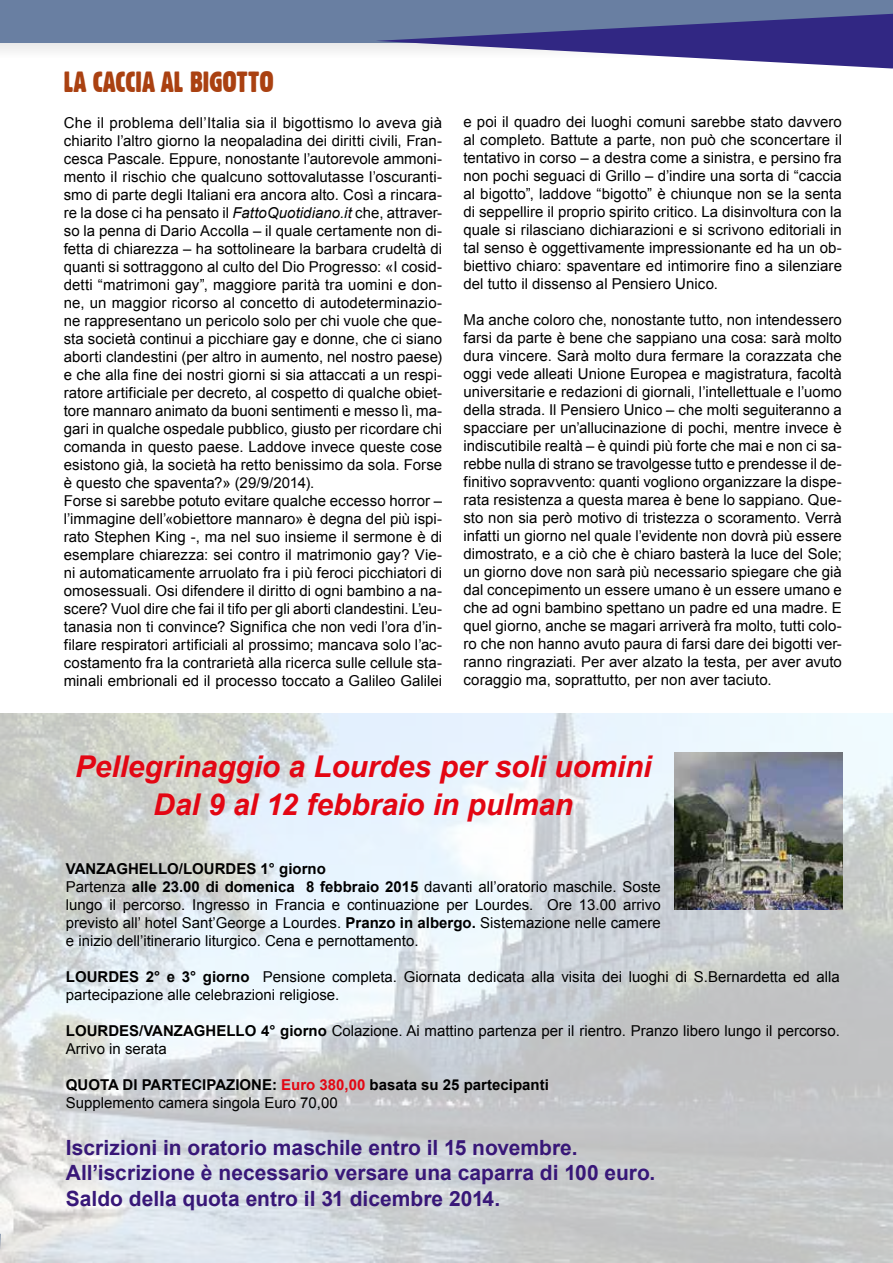
<style>
.page{position:relative;width:893px;height:1263px;background:#fff}
.page>*{position:absolute;margin:0;border:0;box-sizing:border-box;transform-origin:0 0}
.t1{font:italic 700 30px/38px "Arial";letter-spacing:-.005em;color:#e30613;text-align:center}
.t2{font:28.5px "Gothic 821 Condensed BT";color:#aa4111}
.t3{font:700 21px/25.3px "Arial";color:#381778}
.t4{font:15px/18px "Arial";color:#000}
.t5{font:700 15px "Arial";color:#000}
.s1{font-style:italic}
.s2{font-weight:700}
.s3{font-weight:700;color:#e30613}
</style>
<div class="page">
<div style="left:0;top:0;width:893px;height:61px;background:#f5f5f5"></div>
<div style="left:0;top:0;width:893px;height:43px;background:#697fa2"></div>
<img style="left:1px;top:713px;width:892px;height:550px">
<img style="left:675px;top:752px;width:167px;height:157px">
<svg style="left:376px;top:14px;width:517px;height:55px"></svg>
<h2 class="t2" style="left:64px;top:64px;width:212px">LA CACCIA AL BIGOTTO</h2>
<p class="t4" style="left:64px;top:114px;width:380px">Che il problema dell’Italia sia il bigottismo lo aveva già chiarito l’altro giorno la neopaladina dei diritti civili, Fran&shy;cesca Pascale. Eppure, nonostante l’autorevole ammoni&shy;mento il rischio che qualcuno sottovalutasse l’oscuranti&shy;smo di parte degli Italiani era ancora alto. Così a rincara&shy;re la dose ci ha pensato il <span class="s1">FattoQuotidiano.it</span> che, attraver&shy;so la penna di Dario Accolla – il quale certamente non di&shy;fetta di chiarezza – ha sottolineare la barbara crudeltà di quanti si sottraggono al culto del Dio Progresso: «I cosid&shy;detti “matrimoni gay”, maggiore parità tra uomini e don&shy;ne, un maggior ricorso al concetto di autodeterminazio&shy;ne rappresentano un pericolo solo per chi vuole che que&shy;sta società continui a picchiare gay e donne, che ci siano aborti clandestini (per altro in aumento, nel nostro paese) e che alla fine dei nostri giorni si sia attaccati a un respi&shy;ratore artificiale per decreto, al cospetto di qualche obiet&shy;tore mannaro animato da buoni sentimenti e messo lì, ma&shy;gari in qualche ospedale pubblico, giusto per ricordare chi comanda in questo paese. Laddove invece queste cose esistono già, la società ha retto benissimo da sola. Forse è questo che spaventa?» (29/9/2014).<br>Forse si sarebbe potuto evitare qualche eccesso horror – l’immagine dell’«obiettore mannaro» è degna del più ispi&shy;rato Stephen King -, ma nel suo insieme il sermone è di esemplare chiarezza: sei contro il matrimonio gay? Vie&shy;ni automaticamente arruolato fra i più feroci picchiatori di omosessuali. Osi difendere il diritto di ogni bambino a na&shy;scere? Vuol dire che fai il tifo per gli aborti clandestini. L’eu&shy;tanasia non ti convince? Significa che non vedi l’ora d’in&shy;filare respiratori artificiali al prossimo; mancava solo l’ac&shy;costamento fra la contrarietà alla ricerca sulle cellule sta&shy;minali embrionali ed il processo toccato a Galileo Galilei</p>
<p class="t4" style="left:463px;top:113px;width:380px;text-align:justify">e poi il quadro dei luoghi comuni sarebbe stato davvero al completo. Battute a parte, non può che sconcertare il tentativo in corso – a destra come a sinistra, e persino fra non pochi seguaci di Grillo – d’indire una sorta di “caccia al bigotto”, laddove “bigotto” è chiunque non se la senta di seppellire il proprio spirito critico. La disinvoltura con la quale si rilasciano dichiarazioni e si scrivono editoriali in tal senso è oggettivamente impressionante ed ha un ob&shy;biettivo chiaro: spaventare ed intimorire fino a silenziare del tutto il dissenso al Pensiero Unico.</p>
<p class="t4" style="left:463px;top:311px;width:380px;text-align:justify">Ma anche coloro che, nonostante tutto, non intendessero farsi da parte è bene che sappiano una cosa: sarà molto dura vincere. Sarà molto dura fermare la corazzata che oggi vede alleati Unione Europea e magistratura, facoltà universitarie e redazioni di giornali, l’intellettuale e l’uomo della strada. Il Pensiero Unico – che molti seguiteranno a spacciare per un’allucinazione di pochi, mentre invece è indiscutibile realtà – è quindi più forte che mai e non ci sa&shy;rebbe nulla di strano se travolgesse tutto e prendesse il de&shy;finitivo sopravvento: quanti vogliono organizzare la dispe&shy;rata resistenza a questa marea è bene lo sappiano. Que&shy;sto non sia però motivo di tristezza o scoramento. Verrà infatti un giorno nel quale l’evidente non dovrà più essere dimostrato, e a ciò che è chiaro basterà la luce del Sole; un giorno dove non sarà più necessario spiegare che già dal concepimento un essere umano è un essere umano e che ad ogni bambino spettano un padre ed una madre. E quel giorno, anche se magari arriverà fra molto, tutti colo&shy;ro che non hanno avuto paura di farsi dare dei bigotti ver&shy;ranno ringraziati. Per aver alzato la testa, per aver avuto coraggio ma, soprattutto, per non aver taciuto.</p>
<h1 class="t1" style="left:75px;top:749px;width:578px">Pellegrinaggio a Lourdes per soli uomini<br>Dal 9 al 12 febbraio in pulman</h1>
<p class="t4" style="left:66px;top:860px;width:596px"><span class="s2">VANZAGHELLO/LOURDES 1° giorno<br></span>Partenza <span class="s2">alle 23.00 di domenica 8 febbraio 2015</span> davanti all’oratorio maschile. Soste lungo il percorso. Ingresso in Francia e continuazione per Lourdes. Ore 13.00 arrivo previsto all’ hotel Sant’George a Lourdes. <span class="s2">Pranzo in albergo.</span> Sistemazione nelle camere e inizio dell’itinerario liturgico. Cena e pernottamento.</p>
<p class="t4" style="left:66px;top:968px;width:775px"><span class="s2">LOURDES 2° e 3° giorno</span> Pensione completa. Giornata dedicata alla visita dei luoghi di S.Bernardetta ed alla partecipazione alle celebrazioni religiose.</p>
<p class="t4" style="left:66px;top:1022px;width:775px"><span class="s2">LOURDES/VANZAGHELLO 4° giorno</span> Colazione. Ai mattino partenza per il rientro. Pranzo libero lungo il percorso.<br>Arrivo in serata</p>
<p class="t5" style="left:66px;top:1075px;width:106px">QUOTA DI PARTECI</p>
<p class="t4" style="left:66px;top:1076px;width:484px;text-indent:141px"><span class="s2">PAZIONE :</span> <span class="s3">Euro 380,00</span> <span class="s2">basata su 25 partecipanti<br></span>Supplemento camera singola Euro 70,00</p>
<h3 class="t3" style="left:66px;top:1135px;width:591px">Iscrizioni in oratorio maschile entro il 15 novembre.<br>All’iscrizione è necessario versare una caparra di 100 euro.<br>Saldo della quota entro il 31 dicembre 2014.</h3>
</div>
